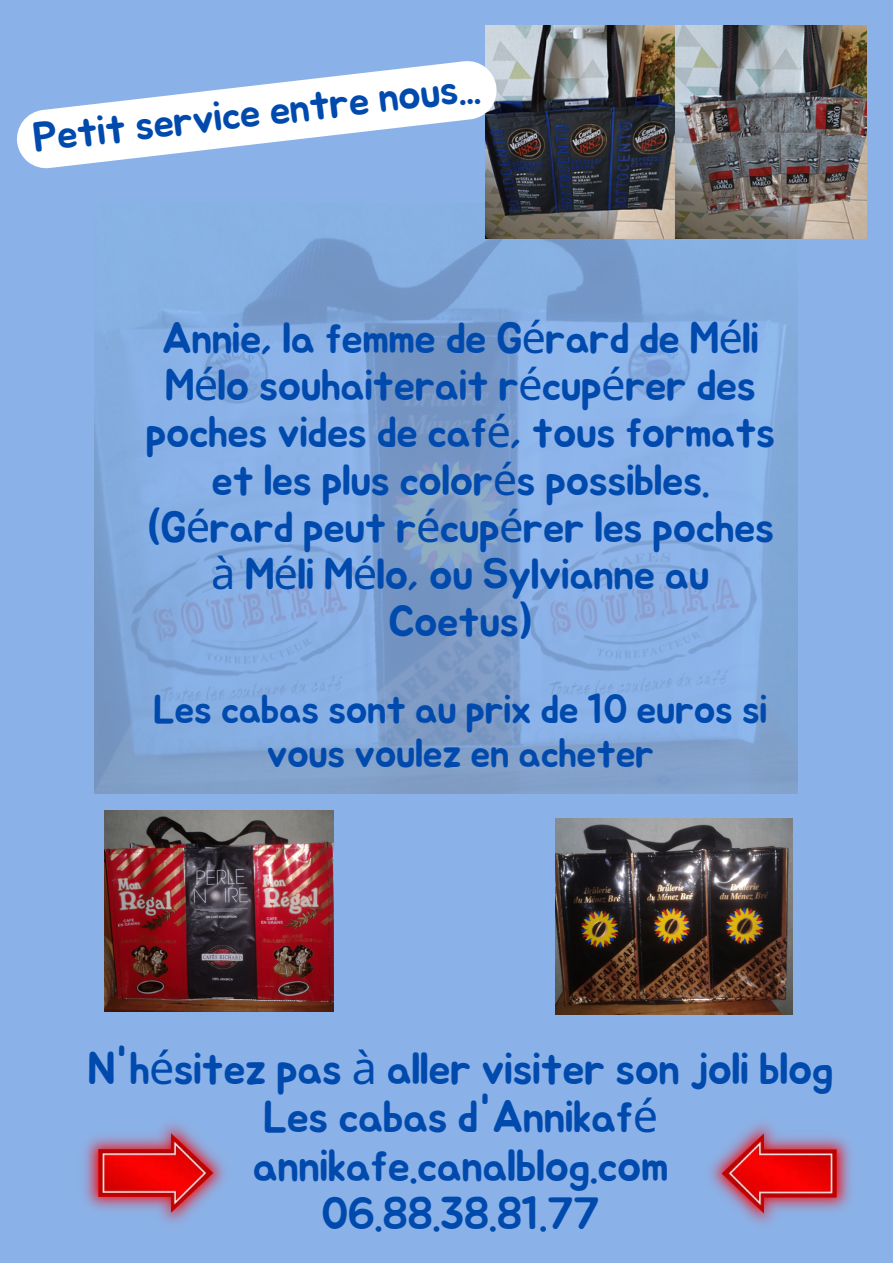
<style>
.page{position:relative;width:893px;height:1264px;background:#fff}
.page>*{position:absolute;margin:0;border:0;box-sizing:border-box;transform-origin:0 0}
.t1{font:45px "Jua";letter-spacing:-.025em;color:#004aad}
.t2{font:43.5px/47.2px "Jua";letter-spacing:-.025em;color:#004aad;text-align:center}
.t3{font:42px "Jua";color:#004aad}
.t4{font:40.5px/43.8px "Jua";letter-spacing:-.025em;color:#004aad;text-align:center}
.s1{font-family:"Noto Sans"}
</style>
<div class="page">
<div style="left:0;top:0;width:892px;height:1262px;background:#8bb2e8"></div>
<img style="left:95px;top:237px;width:702px;height:556px">
<img style="left:485px;top:26px;width:381px;height:212px">
<img style="left:105px;top:810px;width:228px;height:201px">
<img style="left:555px;top:818px;width:237px;height:196px">
<img style="left:84px;top:1123px;width:141px;height:100px">
<svg style="left:17px;top:58px;width:482px;height:113px"></svg>
<img style="left:710px;top:1123px;width:141px;height:101px">
<p class="t3" style="left:31px;top:120px;width:451px;rotate:-7deg">Petit service entre nous...</p>
<p class="t2" style="left:145px;top:316px;width:631px">Annie, la femme de G<span class="s1">é</span>rard de M<span class="s1">é</span>li<br>M<span class="s1">é</span>lo souhaiterait r<span class="s1">é</span>cup<span class="s1">é</span>rer des poches vides de caf<span class="s1">é</span>, tous formats et les plus color<span class="s1">é</span>s possibles.</p>
<p class="t2" style="left:146px;top:505px;width:629px">(G<span class="s1">é</span>rard peut r<span class="s1">é</span>cup<span class="s1">é</span>rer les poches <span class="s1">à</span> M<span class="s1">é</span>li M<span class="s1">é</span>lo, ou Sylvianne au<br>Coetus)</p>
<p class="t4" style="left:153px;top:689px;width:616px">Les cabas sont au prix de 10 euros si vous voulez en acheter</p>
<p class="t1" style="left:87px;top:1047px;width:748px">N'h<span class="s1">é</span>sitez pas <span class="s1">à</span> aller visiter son joli blog</p>
<p class="t1" style="left:263px;top:1096px;width:396px">Les cabas d'Annikaf<span class="s1">é</span></p>
<p class="t1" style="left:252px;top:1144px;width:418px">annikafe.canalblog.com</p>
<p class="t1" style="left:321px;top:1192px;width:280px">06.88.38.81.77</p>
</div>
